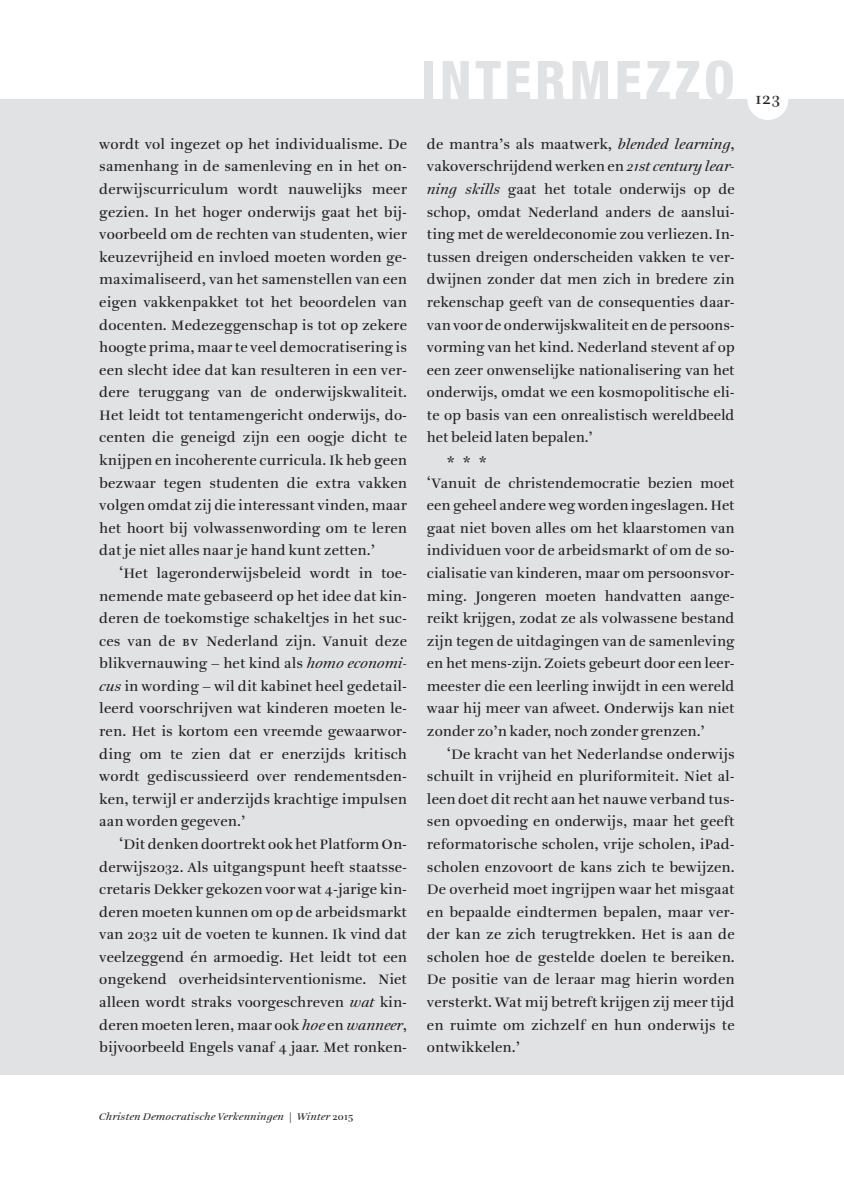
<style>
.page{position:relative;width:844px;height:1191px;background:#fff}
.page>*{position:absolute;margin:0;border:0;box-sizing:border-box;transform-origin:0 0}
.t1{font:800 condensed 53.38px "Helvetica Neue LT Std";letter-spacing:.07em;color:#e1e2e4}
.t2{font:17.5px "Ruse X040 Hg Tx";color:#231f20}
.t3{font:14.88px/22.6px "Ruse X040 Hg Tx";color:#231f20;text-align:justify}
.t4{font:italic 10.5px "Ruse X040 Hg Tx";letter-spacing:.015em;color:#231f20}
.s1{font-family:"Ruse X040 Hg Tx Small Caps"}
.s2{font-style:italic}
.s3{font-style:normal}
</style>
<div class="page">
<div style="left:0;top:99px;width:843px;height:975px;background:#e1e2e4"></div>
<div style="left:747px;top:79px;width:41px;height:41px;background:#fff;border-radius:50%"></div>
<p class="t3" style="left:99px;top:133px;width:309px">wordt vol ingezet op het individualisme. De</p>
<p class="t3" style="left:99px;top:156px;width:309px">samenhang in de samenleving en in het on-</p>
<p class="t3" style="left:99px;top:178px;width:309px">derwijscurriculum wordt nauwelijks meer</p>
<p class="t3" style="left:99px;top:201px;width:309px">gezien. In het hoger onderwijs gaat het bij-</p>
<p class="t3" style="left:99px;top:223px;width:309px">voorbeeld om de rechten van studenten, wier</p>
<p class="t3" style="left:99px;top:246px;width:309px">keuzevrijheid en invloed moeten worden ge-</p>
<p class="t3" style="left:99px;top:268px;width:309px">maximaliseerd, van het samenstellen van een</p>
<p class="t3" style="left:99px;top:291px;width:309px">eigen vakkenpakket tot het beoordelen van</p>
<p class="t3" style="left:99px;top:314px;width:309px">docenten. Medezeggenschap is tot op zekere</p>
<p class="t3" style="left:99px;top:336px;width:309px">hoogte prima, maar te veel democratisering is</p>
<p class="t3" style="left:99px;top:359px;width:309px">een slecht idee dat kan resulteren in een ver-</p>
<p class="t3" style="left:99px;top:381px;width:309px">dere teruggang van de onderwijskwaliteit.</p>
<p class="t3" style="left:99px;top:404px;width:309px">Het leidt tot tentamengericht onderwijs, do-</p>
<p class="t3" style="left:99px;top:426px;width:309px">centen die geneigd zijn een oogje dicht te</p>
<p class="t3" style="left:99px;top:449px;width:309px">knijpen en incoherente curricula. Ik heb geen</p>
<p class="t3" style="left:99px;top:472px;width:309px">bezwaar tegen studenten die extra vakken</p>
<p class="t3" style="left:99px;top:494px;width:309px">volgen omdat zij die interessant vinden, maar</p>
<p class="t3" style="left:99px;top:517px;width:309px">het hoort bij volwassenwording om te leren</p>
<p class="t3" style="left:99px;top:539px;width:277px">dat je niet alles naar je hand kunt zetten.’</p>
<p class="t3" style="left:119px;top:562px;width:288px">‘Het lageronderwijsbeleid wordt in toe-</p>
<p class="t3" style="left:99px;top:584px;width:309px">nemende mate gebaseerd op het idee dat kin-</p>
<p class="t3" style="left:99px;top:607px;width:309px">deren de toekomstige schakeltjes in het suc-</p>
<p class="t3" style="left:99px;top:630px;width:309px">ces van de <span class="s1">bv</span> Nederland zijn. Vanuit deze</p>
<p class="t3" style="left:99px;top:652px;width:309px">blikvernauwing – het kind als <span class="s2">homo economi-</span></p>
<p class="t3" style="left:99px;top:675px;width:309px"><span class="s2">cus</span> in wording – wil dit kabinet heel gedetail-</p>
<p class="t3" style="left:99px;top:697px;width:309px">leerd voorschrijven wat kinderen moeten le-</p>
<p class="t3" style="left:99px;top:720px;width:309px">ren. Het is kortom een vreemde gewaarwor-</p>
<p class="t3" style="left:99px;top:742px;width:309px">ding om te zien dat er enerzijds kritisch</p>
<p class="t3" style="left:99px;top:765px;width:309px">wordt gediscussieerd over rendementsden-</p>
<p class="t3" style="left:99px;top:788px;width:309px">ken, terwijl er anderzijds krachtige impulsen</p>
<p class="t3" style="left:99px;top:810px;width:147px">aan worden gegeven.’</p>
<p class="t3" style="left:119px;top:833px;width:289px">‘Dit denken doortrekt ook het Platform On-</p>
<p class="t3" style="left:99px;top:855px;width:309px">derwijs2032. Als uitgangspunt heeft staatsse-</p>
<p class="t3" style="left:99px;top:878px;width:309px">cretaris Dekker gekozen voor wat 4-jarige kin-</p>
<p class="t3" style="left:99px;top:900px;width:309px">deren moeten kunnen om op de arbeidsmarkt</p>
<p class="t3" style="left:99px;top:923px;width:309px">van 2032 uit de voeten te kunnen. Ik vind dat</p>
<p class="t3" style="left:99px;top:946px;width:309px">veelzeggend én armoedig. Het leidt tot een</p>
<p class="t3" style="left:99px;top:968px;width:309px">ongekend overheidsinterventionisme. Niet</p>
<p class="t3" style="left:99px;top:991px;width:309px">alleen wordt straks voorgeschreven <span class="s2">wat</span> kin-</p>
<p class="t3" style="left:99px;top:1013px;width:309px">deren moeten leren, maar ook <span class="s2">hoe</span> en <span class="s2">wanneer</span>,</p>
<p class="t3" style="left:99px;top:1036px;width:309px">bijvoorbeeld Engels vanaf 4 jaar. Met ronken-</p>
<p class="t1" style="left:421px;top:47px;width:315px">INTERMEZZO</p>
<p class="t3" style="left:427px;top:133px;width:309px">de mantra’s als maatwerk, <span class="s2">blended learning</span>, vakoverschrijdend werken en <span class="s2">21st century lear&shy;ning skills</span> gaat het totale onderwijs op de schop, omdat Nederland anders de aanslui&shy;ting met de wereldeconomie zou verliezen. In&shy;tussen dreigen onderscheiden vakken te ver&shy;dwijnen zonder dat men zich in bredere zin rekenschap geeft van de consequenties daar&shy;van voor de onderwijskwaliteit en de persoons&shy;vorming van het kind. Nederland stevent af op een zeer onwenselijke nationalisering van het onderwijs, omdat we een kosmopolitische eli&shy;te op basis van een onrealistisch wereldbeeld het beleid laten bepalen.’</p>
<p class="t3" style="left:427px;top:452px;width:309px;line-height:20.7px;text-indent:20px">***<br>‘Vanuit de christendemocratie bezien moet</p>
<p class="t3" style="left:427px;top:494px;width:309px">een geheel andere weg worden ingeslagen. Het</p>
<p class="t3" style="left:427px;top:517px;width:309px">gaat niet boven alles om het klaarstomen van</p>
<p class="t3" style="left:427px;top:539px;width:309px">individuen voor de arbeidsmarkt of om de so-</p>
<p class="t3" style="left:427px;top:562px;width:309px">cialisatie van kinderen, maar om persoonsvor-</p>
<p class="t3" style="left:427px;top:584px;width:309px">ming. Jongeren moeten handvatten aange-</p>
<p class="t3" style="left:427px;top:607px;width:309px">reikt krijgen, zodat ze als volwassene bestand</p>
<p class="t3" style="left:427px;top:630px;width:309px">zijn tegen de uitdagingen van de samenleving</p>
<p class="t3" style="left:427px;top:652px;width:309px">en het mens-zijn. Zoiets gebeurt door een leer-</p>
<p class="t3" style="left:427px;top:675px;width:309px">meester die een leerling inwijdt in een wereld</p>
<p class="t3" style="left:427px;top:697px;width:309px">waar hij meer van afweet. Onderwijs kan niet</p>
<p class="t3" style="left:427px;top:720px;width:279px">zonder zo’n kader, noch zonder grenzen.’</p>
<p class="t3" style="left:446px;top:742px;width:289px">‘De kracht van het Nederlandse onderwijs</p>
<p class="t3" style="left:427px;top:765px;width:309px">schuilt in vrijheid en pluriformiteit. Niet al-</p>
<p class="t3" style="left:427px;top:788px;width:309px">leen doet dit recht aan het nauwe verband tus-</p>
<p class="t3" style="left:427px;top:810px;width:309px">sen opvoeding en onderwijs, maar het geeft</p>
<p class="t3" style="left:427px;top:833px;width:309px">reformatorische scholen, vrije scholen, iPad-</p>
<p class="t3" style="left:427px;top:855px;width:309px">scholen enzovoort de kans zich te bewijzen.</p>
<p class="t3" style="left:427px;top:878px;width:309px">De overheid moet ingrijpen waar het misgaat</p>
<p class="t3" style="left:427px;top:900px;width:309px">en bepaalde eindtermen bepalen, maar ver-</p>
<p class="t3" style="left:427px;top:923px;width:309px">der kan ze zich terugtrekken. Het is aan de</p>
<p class="t3" style="left:427px;top:946px;width:309px">scholen hoe de gestelde doelen te bereiken.</p>
<p class="t3" style="left:427px;top:968px;width:309px">De positie van de leraar mag hierin worden</p>
<p class="t3" style="left:427px;top:991px;width:309px">versterkt. Wat mij betreft krijgen zij meer tijd</p>
<p class="t3" style="left:427px;top:1013px;width:309px">en ruimte om zichzelf en hun onderwijs te</p>
<p class="t3" style="left:427px;top:1036px;width:95px">ontwikkelen.’</p>
<p class="t2" style="left:754px;top:89px;width:27px">123</p>
<p class="t4" style="left:99px;top:1110px;width:256px">Christen Democratische Verkenningen <span class="s3">|</span> Winter <span class="s3">2015</span></p>
</div>
